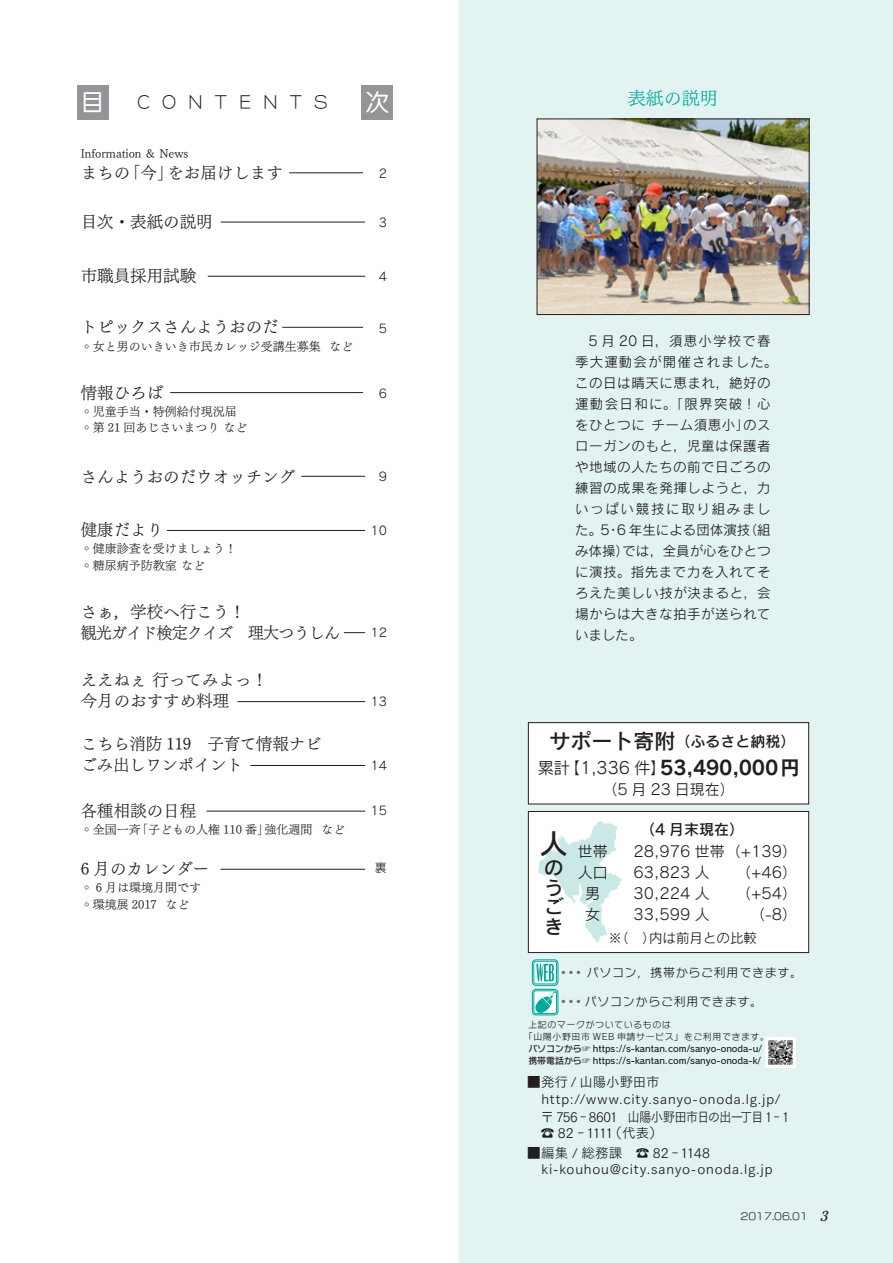
<style>
.page{position:relative;width:893px;height:1263px;background:#fff}
.page>*{position:absolute;margin:0;border:0;box-sizing:border-box;transform-origin:0 0}
.t1{font:28.5px "Rodin Pro N DB";color:#231f20}
.t2{font:24px "Anito Std M";color:#fff}
._２行目以降字下げ{font:22.5px "Rodin NTLG Pro DB";color:#6c6d70}
.t3{font:19.5px "Rodin Pro B";letter-spacing:-.01em;color:#231f20}
.t4{font:19.5px/19.5px "Rodin Pro N DB";color:#231f20}
.t5{font:18px "Tsuku Min Pro LB";color:#00a99d}
.t6{font:16.5px "Tsuku Min Pro LB";color:#231f20}
.t7{font:16.5px/21px "Tsuku Min Pro LB";letter-spacing:-.02em;color:#231f20}
.t8{font:16.5px "Tsuku Min Pro LB";letter-spacing:-.04em;color:#231f20;scale:.96 1}
.t9{font:16.5px "Anito Std L";letter-spacing:.735em;color:#231f20}
.t10{font:15px "Rodin Pro N M";color:#231f20}
.t11{font:15px "Rodin Pro N DB";color:#231f20}
.t12{font:15px "Rodin Pro M";color:#231f20}
.t13{font:13.5px/21px "Rodin Pro M";letter-spacing:.04em;color:#231f20}
.t14{font:13.5px "Tsuku Go Pro R";letter-spacing:.045em;color:#231f20}
.t15{font:13.5px "Tsuku Go Pro R";letter-spacing:-.065em;color:#231f20;scale:.96 1}
.t16{font:13.5px "Tsuku Go Pro R";letter-spacing:.01em;color:#231f20}
.t17{font:13.5px "Rodin Pro N M";color:#231f20}
.t18{font:13.5px "Tsuku Go Pro R";letter-spacing:-.015em;color:#231f20}
.t19{font:12px "Tsuku Min Pro LB";color:#231f20}
._２行目以降字下げ-2{font:12px "Rodin NTLG Pro M";letter-spacing:.06em;color:#231f20}
.t20{font:12px "Rodin Pro M";color:#231f20}
.t21{font:9.75px "New Rodin Pro M";color:#231f20}
._２行目以降字下げ-3{font:9px "Rodin NTLG Pro DB";color:#231f20}
._２行目以降字下げ-4{font:9px "Rodin NTLG Pro M";letter-spacing:.06em;color:#231f20}
.s1{font-size:21px}
.s2{font-family:"Rodin Pro M";font-size:16.5px}
.s3{font-family:"Matisse Eleganto Pro B";font-style:italic;font-size:13.5px}
</style>
<div class="page">
<div style="left:459px;top:0;width:434px;height:1263px;background:#e2f3f2"></div>
<svg style="left:532px;top:960px;width:26px;height:25px"></svg>
<div style="left:532px;top:959px;width:26px;height:27px;border:1px solid #00a99d;border-radius:4px"></div>
<div style="left:534px;top:961px;width:23px;height:23px;border:1px solid #00a99d;border-radius:2px"></div>
<svg style="left:536px;top:964px;width:18px;height:17px"></svg>
<div style="left:532px;top:989px;width:26px;height:26px;border:1px solid #00a99d;border-radius:4px"></div>
<div style="left:534px;top:990px;width:23px;height:24px;border:1px solid #00a99d;border-radius:2px"></div>
<svg style="left:534px;top:992px;width:23px;height:21px"></svg>
<img style="left:765px;top:1037px;width:30px;height:30px">
<div style="left:528px;top:811px;width:281px;height:141px;background:#fff"></div>
<div style="left:528px;top:811px;width:281px;height:142px;border:1px solid #231f20"></div>
<div style="left:528px;top:723px;width:281px;height:81px;background:#fff"></div>
<div style="left:528px;top:722px;width:281px;height:82px;border:1px solid #231f20"></div>
<img style="left:539px;top:121px;width:268px;height:192px">
<div style="left:537px;top:119px;width:272px;height:196px;border:1px solid #231f20"></div>
<svg style="left:538px;top:821px;width:84px;height:121px"></svg>
<div style="left:77px;top:85px;width:31px;height:34px;background:#939598"></div>
<div style="left:361px;top:85px;width:32px;height:34px;background:#939598"></div>
<hr style="left:167px;top:530px;width:198px;height:1px;background:#231f20">
<svg style="left:344px;top:632px;width:21px;height:1px"></svg>
<hr style="left:206px;top:811px;width:159px;height:1px;background:#231f20">
<hr style="left:221px;top:869px;width:144px;height:1px;background:#231f20">
<hr style="left:250px;top:765px;width:115px;height:1px;background:#231f20">
<hr style="left:238px;top:701px;width:127px;height:1px;background:#231f20">
<hr style="left:221px;top:222px;width:144px;height:1px;background:#231f20">
<hr style="left:208px;top:276px;width:157px;height:1px;background:#231f20">
<hr style="left:301px;top:476px;width:64px;height:1px;background:#231f20">
<hr style="left:170px;top:392px;width:193px;height:1px;background:#231f20">
<hr style="left:282px;top:327px;width:81px;height:1px;background:#231f20">
<hr style="left:289px;top:173px;width:74px;height:1px;background:#231f20">
<p class="t2" style="left:80px;top:87px;width:26px">目</p>
<p class="t9" style="left:137px;top:91px;width:192px">CONTENTS</p>
<p class="t2" style="left:365px;top:87px;width:25px">次</p>
<p class="t19" style="left:81px;top:143px;width:109px">Information &amp; News</p>
<p class="t6" style="left:81px;top:158px;width:204px">まちの「今」をお届けします</p>
<p class="t20" style="left:379px;top:166px;width:10px">2</p>
<p class="t6" style="left:81px;top:207px;width:134px">目次・表紙の説明</p>
<p class="t20" style="left:379px;top:214px;width:10px">3</p>
<p class="t6" style="left:81px;top:260px;width:117px">市職員採用試験</p>
<p class="t20" style="left:379px;top:268px;width:10px">4</p>
<p class="t6" style="left:81px;top:312px;width:200px">トピックスさんようおのだ</p>
<p class="t19" style="left:81px;top:335px;width:274px">◦女と男のいきいき市民カレッジ受講生募集 など</p>
<p class="t6" style="left:81px;top:378px;width:84px">情報ひろば</p>
<p class="t19" style="left:81px;top:400px;width:158px">◦児童手当・特例給付現況届</p>
<p class="t19" style="left:81px;top:417px;width:168px">◦第 21 回あじさいまつり など</p>
<p class="t20" style="left:379px;top:321px;width:10px">5</p>
<p class="t20" style="left:379px;top:386px;width:10px">6</p>
<p class="t6" style="left:81px;top:461px;width:216px">さんようおのだウオッチング</p>
<p class="t20" style="left:379px;top:468px;width:10px">9</p>
<p class="t6" style="left:81px;top:515px;width:84px">健康だより</p>
<p class="t19" style="left:81px;top:538px;width:158px">◦健康診査を受けましょう！</p>
<p class="t19" style="left:81px;top:555px;width:126px">◦糖尿病予防教室 など</p>
<p class="t20" style="left:370px;top:523px;width:18px">10</p>
<p class="t6" style="left:81px;top:597px;width:167px">さぁ，学校へ行こう！</p>
<p class="t8" style="left:81px;top:618px;width:271px">観光ガイド検定クイズ　理大つうしん</p>
<p class="t20" style="left:370px;top:625px;width:18px">12</p>
<p class="t6" style="left:81px;top:665px;width:189px">ええねぇ 行ってみよっ！</p>
<p class="t6" style="left:81px;top:686px;width:150px">今月のおすすめ料理</p>
<p class="t20" style="left:370px;top:694px;width:18px">13</p>
<p class="t7" style="left:81px;top:731px;width:242px">こちら消防 119　子育て情報ナビごみ出しワンポイント</p>
<p class="t6" style="left:81px;top:796px;width:117px">各種相談の日程</p>
<p class="t19" style="left:81px;top:819px;width:266px">◦全国一斉「子どもの人権 110 番」強化週間 など</p>
<p class="t6" style="left:81px;top:854px;width:130px">6 月のカレンダー</p>
<p class="t19" style="left:81px;top:877px;width:122px">◦ 6 月は環境月間です</p>
<p class="t19" style="left:81px;top:893px;width:110px">◦環境展 2017 など</p>
<p class="t20" style="left:370px;top:758px;width:18px">14</p>
<p class="t20" style="left:370px;top:802px;width:18px">15</p>
<p class="t20" style="left:375px;top:860px;width:14px">裏</p>
<p class="t5" style="left:628px;top:82px;width:91px">表紙の説明</p>
<p class="t13" style="left:575px;top:330px;width:204px">　5 月 20 日，須恵小学校で春季大運動会が開催されました。この日は晴天に恵まれ，絶好の運動会日和に。「限界突破！心をひとつに チーム須恵小」のスローガンのもと，児童は保護者や地域の人たちの前で日ごろの練習の成果を発揮しようと，力いっぱい競技に取り組みました。5・6 年生による団体演技（組み体操）では，全員が心をひとつに演技。指先まで力を入れてそろえた美しい技が決まると，会場からは大きな拍手が送られていました。</p>
<p class="t11" style="left:549px;top:731px;width:247px"><span class="s1">サポート寄附</span>（ふるさと納税）</p>
<p class="t3" style="left:538px;top:755px;width:263px"><span class="s2">累計【1,336 件】</span>53,490,000円</p>
<p class="t12" style="left:602px;top:780px;width:134px">（5 月 23 日現在）</p>
<p class="t1" style="left:540px;top:825px;width:29px">人</p>
<p class="t4" style="left:544px;top:857px;width:21px">のうごき</p>
<p class="t11" style="left:640px;top:819px;width:106px">（4 月末現在）</p>
<p class="t10" style="left:578px;top:841px;width:31px">世帯</p>
<p class="t10" style="left:634px;top:841px;width:165px">28,976 世帯（+139）</p>
<p class="t10" style="left:578px;top:862px;width:31px">人口</p>
<p class="t10" style="left:634px;top:862px;width:78px">63,823 人</p>
<p class="t10" style="left:736px;top:862px;width:63px">（+46）</p>
<p class="t10" style="left:585px;top:884px;width:16px">男</p>
<p class="t10" style="left:634px;top:884px;width:78px">30,224 人</p>
<p class="t10" style="left:736px;top:884px;width:63px">（+54）</p>
<p class="t10" style="left:585px;top:905px;width:16px">女</p>
<p class="t10" style="left:634px;top:905px;width:78px">33,599 人</p>
<p class="t10" style="left:750px;top:905px;width:49px">（-8）</p>
<p class="t17" style="left:608px;top:929px;width:150px">※（　）内は前月との比較</p>
<p class="_２行目以降字下げ-2" style="left:587px;top:965px;width:217px">パソコン，携帯からご利用できます。</p>
<p class="_２行目以降字下げ-2" style="left:585px;top:993px;width:179px">パソコンからご利用できます。</p>
<p class="_２行目以降字下げ" style="left:560px;top:958px;width:24px">…</p>
<p class="_２行目以降字下げ" style="left:560px;top:986px;width:24px">…</p>
<p class="_２行目以降字下げ-4" style="left:528px;top:1018px;width:144px">上記のマークがついているものは</p>
<p class="_２行目以降字下げ-4" style="left:524px;top:1030px;width:247px">「山陽小野田市 WEB 申請サービス」をご利用できます。</p>
<p class="_２行目以降字下げ-3" style="left:528px;top:1042px;width:235px">パソコンから☞ https://s-kantan.com/sanyo-onoda-u/</p>
<p class="_２行目以降字下げ-3" style="left:528px;top:1054px;width:234px">携帯電話から☞ https://s-kantan.com/sanyo-onoda-k/</p>
<p class="t18" style="left:527px;top:1071px;width:134px">■発行 / 山陽小野田市</p>
<p class="t14" style="left:527px;top:1087px;width:255px">　http://www.city.sanyo-onoda.lg.jp/</p>
<p class="t15" style="left:541px;top:1105px;width:260px">〒 756‐8601 山陽小野田市日の出一丁目 1‐1</p>
<p class="t14" style="left:527px;top:1122px;width:137px">　☎ 82‐1111（代表）</p>
<p class="t16" style="left:527px;top:1141px;width:184px">■編集 / 総務課　☎ 82‐1148</p>
<p class="t14" style="left:527px;top:1158px;width:247px">　ki-kouhou@city.sanyo-onoda.lg.jp</p>
<p class="t21" style="left:740px;top:1208px;width:93px">2017.06.01 <span class="s3">3</span></p>
</div>
